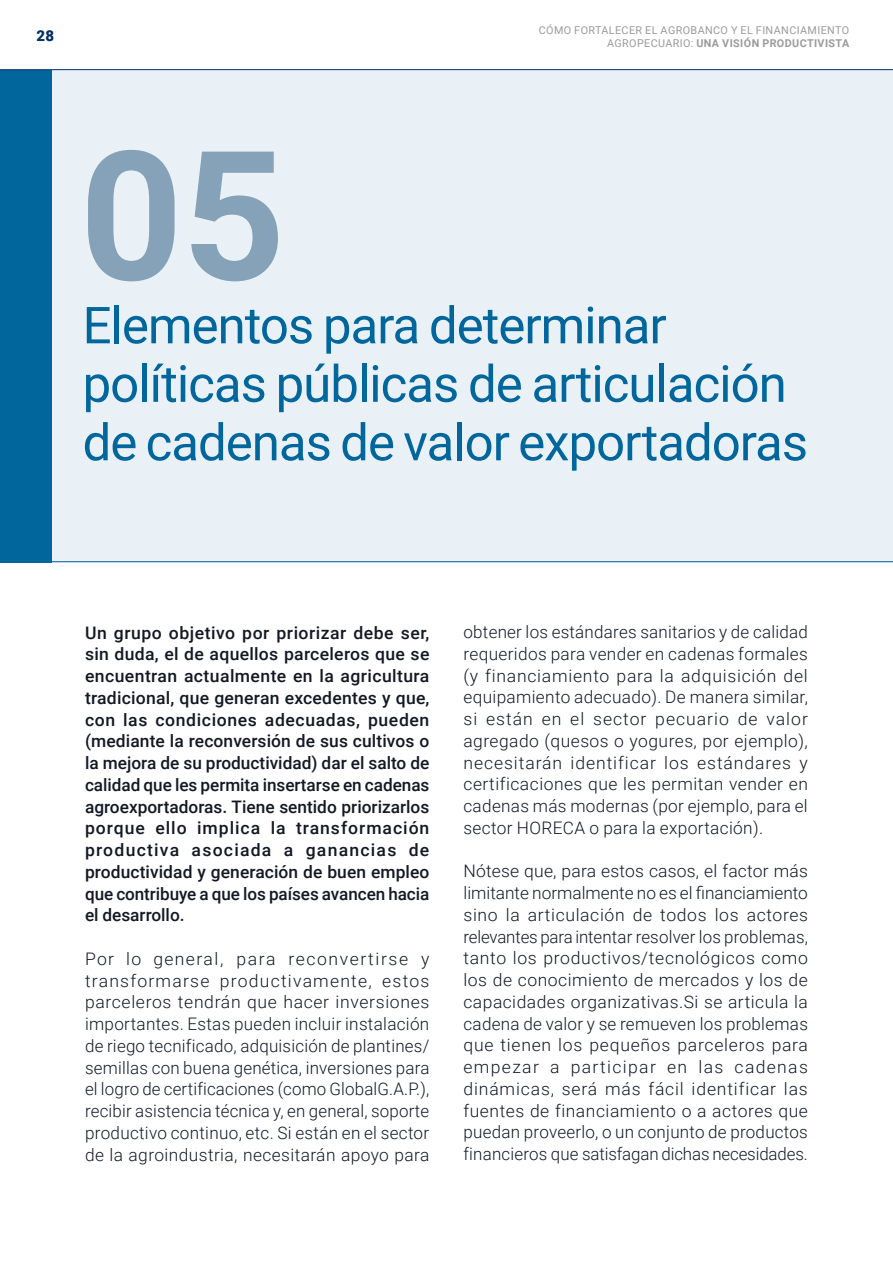
<style>
.page{position:relative;width:893px;height:1263px;background:#fff}
.page>*{position:absolute;margin:0;border:0;box-sizing:border-box;transform-origin:0 0}
.t1{font:700 180px "Roboto";color:#85a2b9}
.t2{font:51px/58.5px "Roboto";letter-spacing:-.02em;color:#00669c}
.t3{font:300 17.25px/21.8px "Roboto";letter-spacing:.02em;color:#131924;text-align:justify}
.t4{font:500 17.25px/21.8px "Roboto";letter-spacing:-.005em;color:#131924;text-align:justify}
.t5{font:900 15px "Roboto";color:#002f68}
.t6{font:10.8px/13.5px "Roboto";letter-spacing:.035em;color:#9b9b9b;text-align:right}
.s1{font-weight:700}
</style>
<div class="page">
<div style="left:0;top:70px;width:893px;height:493px;background:#e9f1f7"></div>
<div style="left:0;top:70px;width:51px;height:492px;background:#00669c"></div>
<hr style="left:0;top:561px;width:893px;height:1px;background:#00669c">
<hr style="left:0;top:69px;width:893px;height:1px;background:#002f68">
<p class="t5" style="left:36px;top:26px;width:19px">28</p>
<p class="t6" style="left:539px;top:23px;width:312px">CÓMO FORTALECER EL AGROBANCO Y EL FINANCIAMIENTO<br>AGROPECUARIO: <span class="s1">UNA VISIÓN PRODUCTIVISTA</span></p>
<h1 class="t1" style="left:80px;top:89px;width:207px">05</h1>
<h2 class="t2" style="left:83px;top:294px;width:727px">Elementos para determinar políticas públicas de articulación de cadenas de valor exportadoras</h2>
<p class="t4" style="left:85px;top:621px;width:346px">Un grupo objetivo por priorizar debe ser, sin duda, el de aquellos parceleros que se encuentran actualmente en la agricultura tradicional, que generan excedentes y que, con las condiciones adecuadas, pueden (mediante la reconversión de sus cultivos o la mejora de su productividad) dar el salto de calidad que les permita insertarse en cadenas agroexportadoras. Tiene sentido priorizarlos porque ello implica la transformación productiva asociada a ganancias de productividad y generación de buen empleo que contribuye a que los países avancen hacia el desarrollo.</p>
<p class="t3" style="left:85px;top:947px;width:346px">Por lo general, para reconvertirse y transformarse productivamente, estos parceleros tendrán que hacer inversiones importantes. Estas pueden incluir instalación de riego tecnificado, adquisición de plantines/ semillas con buena genética, inversiones para el logro de certificaciones (como GlobalG.A.P.), recibir asistencia técnica y, en general, soporte productivo continuo, etc. Si están en el sector de la agroindustria, necesitarán apoyo para</p>
<p class="t3" style="left:463px;top:620px;width:346px">obtener los estándares sanitarios y de calidad requeridos para vender en cadenas formales (y financiamiento para la adquisición del equipamiento adecuado). De manera similar, si están en el sector pecuario de valor agregado (quesos o yogures, por ejemplo), necesitarán identificar los estándares y certificaciones que les permitan vender en cadenas más modernas (por ejemplo, para el sector HORECA o para la exportación).</p>
<p class="t3" style="left:463px;top:860px;width:346px">Nótese que, para estos casos, el factor más limitante normalmente no es el financiamiento sino la articulación de todos los actores relevantes para intentar resolver los problemas, tanto los productivos/tecnológicos como los de conocimiento de mercados y los de capacidades organizativas.Si se articula la cadena de valor y se remueven los problemas que tienen los pequeños parceleros para empezar a participar en las cadenas dinámicas, será más fácil identificar las fuentes de financiamiento o a actores que puedan proveerlo, o un conjunto de productos financieros que satisfagan dichas necesidades.</p>
</div>
